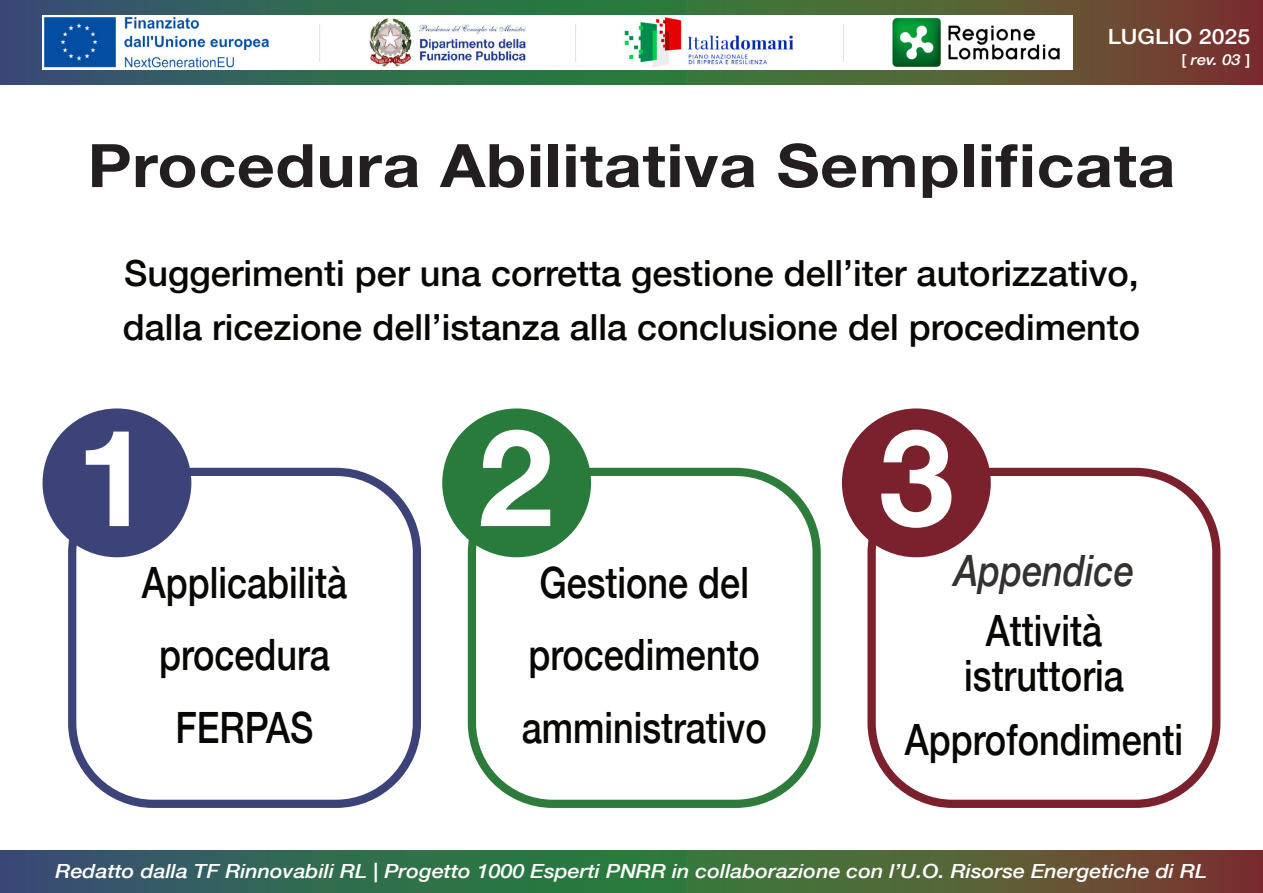
<style>
.page{position:relative;width:1263px;height:893px;background:#fff}
.page>*{position:absolute;margin:0;border:0;box-sizing:border-box;transform-origin:0 0}
.t1{font:700 135px "Helvetica Neue";color:#fff}
.t2{font:700 60px "Helvetica Neue";letter-spacing:.01em;color:#231f20;scale:1.1 1}
.t3{font:500 43.2px/72px "Helvetica Neue";color:#080704;text-align:center;scale:.83 1}
.t4{font:italic 500 43.2px "Helvetica Neue";color:#343231;scale:.83 1}
.t5{font:500 36px/54px "Helvetica Neue";color:#080704}
.t6{font:500 21px "Helvetica Neue";color:#fff;scale:1.1 1}
.t7{font:italic 500 19.5px "Helvetica Neue";color:#fff;scale:1.1 1}
.t8{font:italic 500 15px "Helvetica Neue";color:#fff;scale:1.1 1}
.s1{font-style:normal}
</style>
<div class="page">
<svg style="left:68px;top:468px;width:353px;height:340px"></svg>
<div style="left:43px;top:408px;width:148px;height:149px;background:#3b4379;border-radius:50%"></div>
<svg style="left:468px;top:468px;width:353px;height:340px"></svg>
<div style="left:442px;top:408px;width:149px;height:149px;background:#297b3c;border-radius:50%"></div>
<svg style="left:867px;top:468px;width:353px;height:340px"></svg>
<div style="left:842px;top:408px;width:149px;height:149px;background:#7b202d;border-radius:50%"></div>
<svg style="left:0;top:0;width:1263px;height:85px;background:#4c5943"></svg>
<svg style="left:0;top:850px;width:1263px;height:43px;background:#436246"></svg>
<img style="left:43px;top:15px;width:1029px;height:55px">
<p class="t6" style="left:1108px;top:23px;width:131px">LUGLIO 2025</p>
<p class="t8" style="left:1181px;top:50px;width:64px"><span class="s1">[</span> rev. 03 <span class="s1">]</span></p>
<h2 class="t2" style="left:88px;top:129px;width:990px">Procedura Abilitativa Semplificata</h2>
<p class="t5" style="left:123px;top:245px;width:1019px">Suggerimenti per una corretta gestione dell’iter autorizzativo, dalla ricezione dell’istanza alla conclusione del procedimento</p>
<h1 class="t1" style="left:76px;top:394px;width:77px">1</h1>
<p class="t3" style="left:142px;top:546px;width:249px">Applicabilità procedura<br>FERPAS</p>
<h1 class="t1" style="left:478px;top:394px;width:77px">2</h1>
<p class="t3" style="left:522px;top:546px;width:296px">Gestione del procedimento amministrativo</p>
<h1 class="t1" style="left:879px;top:394px;width:77px">3</h1>
<p class="t4" style="left:954px;top:544px;width:218px">Appendice</p>
<p class="t3" style="left:964px;top:608px;width:194px;line-height:45px">Attività istruttoria</p>
<p class="t3" style="left:905px;top:702px;width:337px">Approfondimenti</p>
<p class="t7" style="left:56px;top:859px;width:1048px">Redatto dalla TF Rinnovabili RL | Progetto 1000 Esperti PNRR in collaborazione con l’U.O. Risorse Energetiche di RL</p>
</div>
